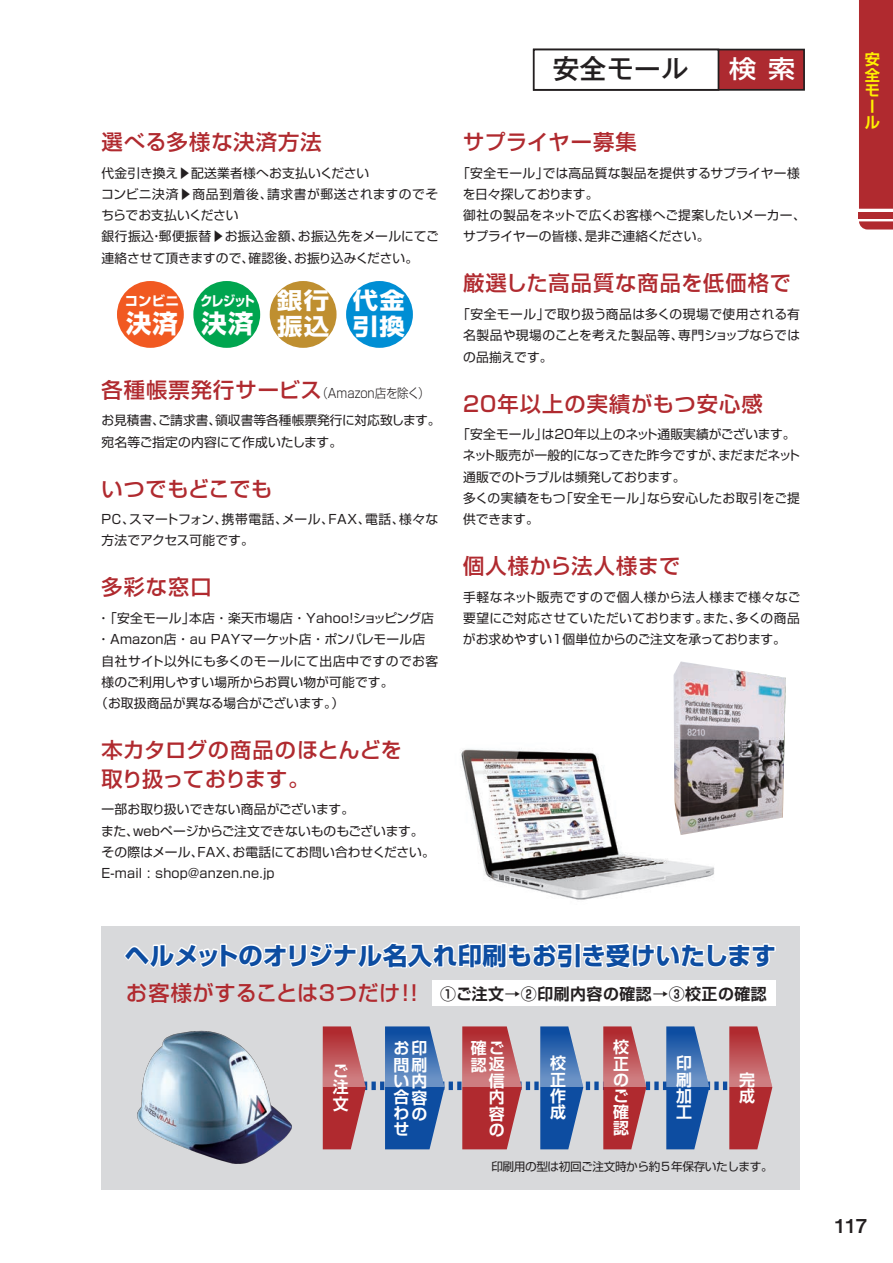
<style>
.page{position:relative;width:893px;height:1263px;background:#fff}
.page>*{position:absolute;margin:0;border:0;box-sizing:border-box;transform-origin:0 0}
.t1{font:500 27.15px "Gothic MB101 Pro";color:#231f20}
.t2{font:700 25.35px "Shin Go Pro";color:#fff}
.t3{font:700 24.45px "Shin Go Pro";letter-spacing:.005em;color:#0d4da1}
.t4{font:500 24.45px "Shin Go Pro";color:#fff;scale:1.11 1}
.t5{font:700 22.8px/26px "Shin Go Pro";letter-spacing:.05em;color:#fff;scale:1.11 1}
.t6{font:500 21.3px "Shin Go Pro";letter-spacing:.04em;color:#b02a2f}
.t7{font:500 21.3px/28.7px "Shin Go Pro";letter-spacing:-.005em;color:#b02a2f}
.t8{font:500 21.3px "Shin Go Pro";letter-spacing:.015em;color:#b02a2f}
.t9{font:19.2px "Midashi Go Pro MB31";color:#231f20}
.t10{font:700 15.9px/16.2px "Shin Go Pro De";color:#fff;text-align:justify}
.t11{font:700 15.9px "Shin Go Pro De";letter-spacing:.03em;color:#231f20}
.t12{font:700 15.15px/15.8px "Shin Go Pro De";color:#fff101}
.t13{font:700 13.5px "Shin Go Pro";letter-spacing:-.035em;color:#fff;scale:.9 1}
.t14{font:700 13.5px "Shin Go Pro";letter-spacing:-.035em;color:#fff}
.t15{font:12.75px/21.3px "Shin Go Pro";letter-spacing:.01em;color:#231f20}
.t16{font:12.75px "Shin Go Pro";letter-spacing:.04em;color:#231f20}
.t17{font:11.7px "Shin Go Pro";letter-spacing:-.04em;color:#231f20}
.s1{font-weight:500;font-size:21.3px;color:#b02a2f}
.s2{font-weight:300}
.s3{font-family:"Shin Go Pro";font-weight:500;font-size:21.3px;color:#b02a2f}
</style>
<div class="page">
<svg style="left:859px;top:221px;width:34px;height:8px"></svg>
<div style="left:859px;top:212px;width:34px;height:6px;background:#b02a2f"></div>
<div style="left:859px;top:0;width:34px;height:209px;background:#b02a2f"></div>
<div style="left:117px;top:281px;width:67px;height:67px;background:#f15921;border-radius:50%"></div>
<div style="left:193px;top:281px;width:67px;height:67px;background:#00a54f;border-radius:50%"></div>
<div style="left:270px;top:281px;width:67px;height:67px;background:#bf8f30;border-radius:50%"></div>
<div style="left:346px;top:281px;width:67px;height:67px;background:#008ed4;border-radius:50%"></div>
<div style="left:534px;top:50px;width:270px;height:40px;background:#ad2a30"></div>
<div style="left:533px;top:49px;width:272px;height:42px;border:2px solid #231f20"></div>
<div style="left:534px;top:50px;width:184px;height:40px;background:#fff"></div>
<div style="left:533px;top:49px;width:186px;height:42px;border:2px solid #231f20"></div>
<img style="left:460px;top:748px;width:255px;height:149px">
<img style="left:673px;top:661px;width:113px;height:174px">
<div style="left:102px;top:926px;width:698px;height:263px;background:#d8d9db"></div>
<img style="left:101px;top:1026px;width:170px;height:144px">
<svg style="left:122px;top:897px;width:654px;height:252px"></svg>
<svg style="left:323px;top:1026px;width:449px;height:60px"></svg>
<h3 class="t6" style="left:102px;top:124px;width:222px">選べる多様な決済方法</h3>
<p class="t15" style="left:101px;top:161px;width:339px">代金引き換え▶配送業者様へお支払いください<br>コンビニ決済▶商品到着後、請求書が郵送されますのでそちらでお支払いください<br>銀行振込・郵便振替▶お振込金額、お振込先をメールにてご連絡させて頂きますので、確認後、お振り込みください。</p>
<p class="t14" style="left:125px;top:290px;width:56px">コンビニ</p>
<h2 class="t2" style="left:126px;top:303px;width:53px">決済</h2>
<p class="t13" style="left:200px;top:290px;width:62px">クレジット</p>
<h2 class="t2" style="left:202px;top:303px;width:53px">決済</h2>
<h3 class="t5" style="left:277px;top:285px;width:48px">銀行振込</h3>
<h3 class="t5" style="left:353px;top:285px;width:48px">代金引換</h3>
<p class="t15" style="left:101px;top:378px;width:341px;line-height:27.6px"><span class="s1">各種帳票発行サービス</span><span class="s2">（Amazon店を除く）</span>お見積書、ご請求書、領収書等各種帳票発行に対応致します。</p>
<p class="t15" style="left:102px;top:430px;width:242px">宛名等ご指定の内容にて作成いたします。</p>
<h3 class="t6" style="left:102px;top:471px;width:172px">いつでもどこでも</h3>
<p class="t15" style="left:100px;top:507px;width:340px">ＰＣ、スマートフォン、携帯電話、メール、FAX、電話、様々な方法でアクセス可能です。</p>
<h3 class="t6" style="left:102px;top:570px;width:112px">多彩な窓口</h3>
<p class="t15" style="left:97px;top:606px;width:338px">・ 「安全モール」本店 ・ 楽天市場店 ・ Yahoo!ショッピング店</p>
<p class="t15" style="left:97px;top:627px;width:330px">・ Amazon店 ・ au PAYマーケット店 ・ ポンパレモール店</p>
<p class="t16" style="left:101px;top:650px;width:338px">自社サイト以外にも多くのモールにて出店中ですのでお客</p>
<p class="t15" style="left:102px;top:670px;width:293px">様のご利用しやすい場所からお買い物が可能です。</p>
<p class="t15" style="left:95px;top:691px;width:251px">（お取扱商品が異なる場合がございます。）</p>
<h3 class="t7" style="left:102px;top:733px;width:302px">本カタログの商品のほとんどを取り扱っております。</h3>
<p class="t15" style="left:101px;top:797px;width:335px">一部お取り扱いできない商品がございます。<br>また、webページからご注文できないものもございます。その際はメール、FAX、お電話にてお問い合わせください。<br>E-mail : shop@anzen.ne.jp</p>
<h1 class="t1" style="left:552px;top:47px;width:137px">安全モール</h1>
<h3 class="t4" style="left:729px;top:49px;width:61px">検 索</h3>
<h3 class="t8" style="left:463px;top:124px;width:175px">サプライヤー募集</h3>
<p class="t15" style="left:463px;top:161px;width:345px;text-indent:-6px">「安全モール」では高品質な製品を提供するサプライヤー様を日々探しております。<br>御社の製品をネットで広くお客様へご提案したいメーカー、サプライヤーの皆様、是非ご連絡ください。</p>
<h3 class="t6" style="left:463px;top:266px;width:330px">厳選した高品質な商品を低価格で</h3>
<p class="t15" style="left:463px;top:302px;width:339px;text-align:justify;text-indent:-6px">「安全モール」で取り扱う商品は多くの現場で使用される有名製品や現場のことを考えた製品等、専門ショップならではの品揃えです。</p>
<h3 class="t6" style="left:463px;top:386px;width:301px">20年以上の実績がもつ安心感</h3>
<p class="t15" style="left:463px;top:422px;width:339px;text-indent:-6px">「安全モール」は20年以上のネット通販実績がございます。ネット販売が一般的になってきた昨今ですが、まだまだネット通販でのトラブルは頻発しております。<br>多くの実績をもつ「安全モール」なら安心したお取引をご提供できます。</p>
<h3 class="t6" style="left:463px;top:549px;width:219px">個人様から法人様まで</h3>
<p class="t15" style="left:463px;top:585px;width:339px;text-align:justify">手軽なネット販売ですので個人様から法人様まで様々なご要望にご対応させていただいております。また、多くの商品がお求めやすい1個単位からのご注文を承っております。</p>
<h3 class="t3" style="left:125px;top:936px;width:653px">ヘルメットのオリジナル名入れ印刷もお引き受けいたします</h3>
<p class="t11" style="left:126px;top:980px;width:642px"><span class="s3">お客様がすることは3つだけ！！</span> ①ご注文→②印刷内容の確認→③校正の確認</p>
<p class="t10" style="left:393px;top:1038px;width:35px">お印問刷い内合容わのせ</p>
<p class="t10" style="left:471px;top:1038px;width:35px;text-align:right">確ご認返信内容の</p>
<p class="t10" style="left:333px;top:1061px;width:17px">ご注文</p>
<p class="t10" style="left:550px;top:1053px;width:17px">校正作成</p>
<p class="t10" style="left:613px;top:1037px;width:17px">校正のご確認</p>
<p class="t10" style="left:676px;top:1053px;width:17px">印刷加工</p>
<p class="t10" style="left:739px;top:1069px;width:17px">完成</p>
<p class="t17" style="left:491px;top:1157px;width:283px">印刷用の型は初回ご注文時から約５年保存いたします。</p>
<p class="t12" style="left:865px;top:49px;width:17px">安全モール</p>
<h3 class="t9" style="left:835px;top:1210px;width:33px">117</h3>
</div>
